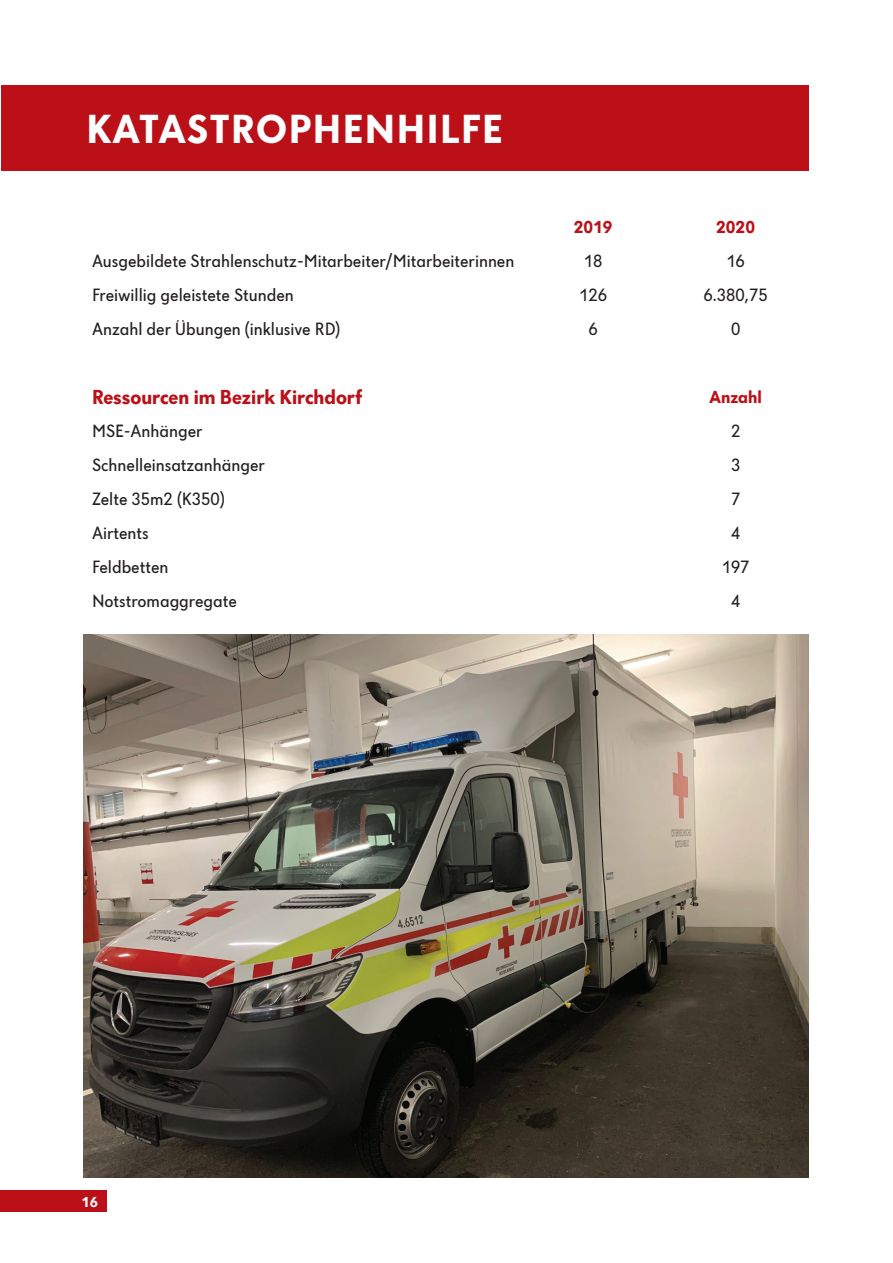
<style>
.page{position:relative;width:893px;height:1263px;background:#fff}
.page>*{position:absolute;margin:0;border:0;box-sizing:border-box;transform-origin:0 0}
.t1{font:700 42px "Dunant";letter-spacing:.035em;color:#fff}
.t2{font:700 21px "Dunant";color:#bb1018}
.t3{font:18px "Dunant";color:#231f20}
.t4{font:700 18px "Dunant";color:#bb1018}
.t5{font:700 15px "Dunant";color:#fff}
</style>
<div class="page">
<div style="left:0;top:1191px;width:106px;height:21px;background:#bb1018"></div>
<img style="left:84px;top:634px;width:724px;height:543px">
<div style="left:1px;top:85px;width:808px;height:85px;background:#bb1018"></div>
<h1 class="t1" style="left:87px;top:105px;width:418px">KATASTROPHENHILFE</h1>
<p class="t4" style="left:574px;top:217px;width:40px">2019</p>
<p class="t4" style="left:716px;top:217px;width:40px">2020</p>
<p class="t3" style="left:92px;top:251px;width:424px">Ausgebildete Strahlenschutz-Mitarbeiter/Mitarbeiterinnen</p>
<p class="t3" style="left:584px;top:251px;width:20px">18</p>
<p class="t3" style="left:726px;top:251px;width:20px">16</p>
<p class="t3" style="left:92px;top:285px;width:203px">Freiwillig geleistete Stunden</p>
<p class="t3" style="left:579px;top:285px;width:29px">126</p>
<p class="t3" style="left:704px;top:285px;width:65px">6.380,75</p>
<p class="t3" style="left:92px;top:319px;width:250px">Anzahl der Übungen (inklusive RD)</p>
<p class="t3" style="left:589px;top:319px;width:11px">6</p>
<p class="t3" style="left:731px;top:319px;width:11px">0</p>
<p class="t2" style="left:92px;top:385px;width:272px">Ressourcen im Bezirk Kirchdorf</p>
<p class="t4" style="left:709px;top:387px;width:54px">Anzahl</p>
<p class="t3" style="left:92px;top:421px;width:112px">MSE-Anhänger</p>
<p class="t3" style="left:731px;top:421px;width:11px">2</p>
<p class="t3" style="left:92px;top:455px;width:174px">Schnelleinsatzanhänger</p>
<p class="t3" style="left:731px;top:455px;width:11px">3</p>
<p class="t3" style="left:92px;top:489px;width:134px">Zelte 35m2 (K350)</p>
<p class="t3" style="left:731px;top:489px;width:11px">7</p>
<p class="t3" style="left:92px;top:523px;width:58px">Airtents</p>
<p class="t3" style="left:731px;top:523px;width:11px">4</p>
<p class="t3" style="left:92px;top:557px;width:78px">Feldbetten</p>
<p class="t3" style="left:722px;top:557px;width:29px">197</p>
<p class="t3" style="left:92px;top:591px;width:146px">Notstromaggregate</p>
<p class="t3" style="left:731px;top:591px;width:11px">4</p>
<p class="t5" style="left:82px;top:1193px;width:18px">16</p>
</div>
